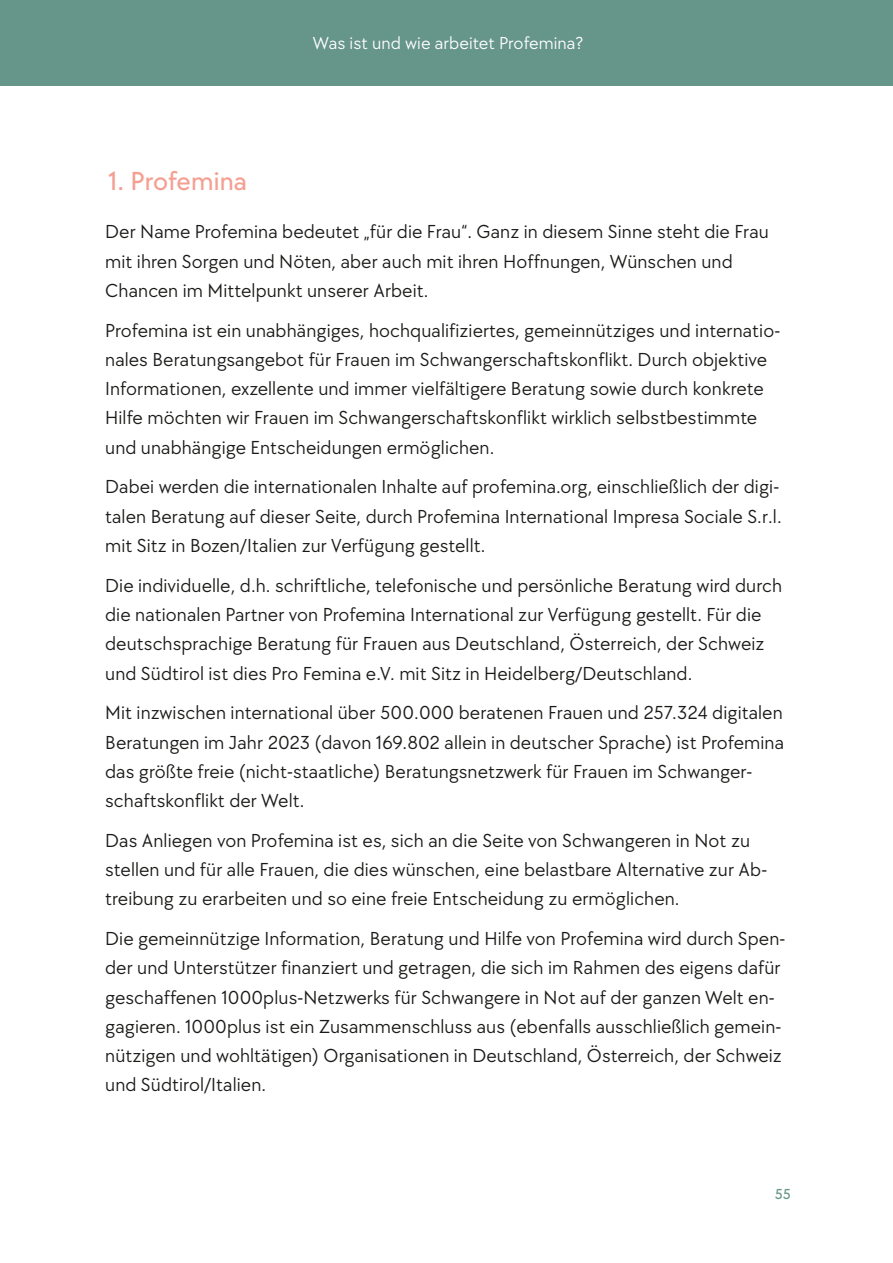
<style>
.page{position:relative;width:893px;height:1263px;background:#fff}
.page>*{position:absolute;margin:0;border:0;box-sizing:border-box;transform-origin:0 0}
.t1{font:500 27px "TT Chocolates";letter-spacing:.005em;color:#f49f92}
.t2{font:19.5px "TT Chocolates";letter-spacing:.005em;color:#1a1a18}
.t3{font:18px "TT Chocolates";letter-spacing:.005em;color:#fff}
.t4{font:500 15px "TT Chocolates";color:#669589}
</style>
<div class="page">
<div style="left:0;top:0;width:893px;height:86px;background:#669589"></div>
<p class="t1" style="left:108px;top:166px;width:140px">1. Profemina</p>
<p class="t3" style="left:312px;top:33px;width:273px">Was ist und wie arbeitet Profemina?</p>
<p class="t2" style="left:105px;top:221px;width:665px">Der Name Profemina bedeutet „für die Frau“. Ganz in diesem Sinne steht die Frau</p>
<p class="t2" style="left:105px;top:250px;width:629px">mit ihren Sorgen und Nöten, aber auch mit ihren Hoffnungen, Wünschen und</p>
<p class="t2" style="left:105px;top:279px;width:325px">Chancen im Mittelpunkt unserer Arbeit.</p>
<p class="t2" style="left:105px;top:319px;width:677px">Profemina ist ein unabhängiges, hochqualifiziertes, gemeinnütziges und internatio-</p>
<p class="t2" style="left:105px;top:348px;width:663px">nales Beratungsangebot für Frauen im Schwangerschaftskonflikt. Durch objektive</p>
<p class="t2" style="left:105px;top:378px;width:660px">Informationen, exzellente und immer vielfältigere Beratung sowie durch konkrete</p>
<p class="t2" style="left:105px;top:407px;width:654px">Hilfe möchten wir Frauen im Schwangerschaftskonflikt wirklich selbstbestimmte</p>
<p class="t2" style="left:105px;top:436px;width:391px">und unabhängige Entscheidungen ermöglichen.</p>
<p class="t2" style="left:105px;top:476px;width:675px">Dabei werden die internationalen Inhalte auf profemina.org, einschließlich der digi-</p>
<p class="t2" style="left:105px;top:505px;width:678px">talen Beratung auf dieser Seite, durch Profemina International Impresa Sociale S.r.l.</p>
<p class="t2" style="left:105px;top:534px;width:382px">mit Sitz in Bozen/Italien zur Verfügung gestellt.</p>
<p class="t2" style="left:105px;top:574px;width:678px">Die individuelle, d.h. schriftliche, telefonische und persönliche Beratung wird durch</p>
<p class="t2" style="left:105px;top:603px;width:658px">die nationalen Partner von Profemina International zur Verfügung gestellt. Für die</p>
<p class="t2" style="left:105px;top:633px;width:661px">deutschsprachige Beratung für Frauen aus Deutschland, Österreich, der Schweiz</p>
<p class="t2" style="left:105px;top:662px;width:589px">und Südtirol ist dies Pro Femina e.V. mit Sitz in Heidelberg/Deutschland.</p>
<p class="t2" style="left:105px;top:702px;width:679px">Mit inzwischen international über 500.000 beratenen Frauen und 257.324 digitalen</p>
<p class="t2" style="left:105px;top:731px;width:680px">Beratungen im Jahr 2023 (davon 169.802 allein in deutscher Sprache) ist Profemina</p>
<p class="t2" style="left:105px;top:760px;width:649px">das größte freie (nicht-staatliche) Beratungsnetzwerk für Frauen im Schwanger-</p>
<p class="t2" style="left:105px;top:789px;width:201px">schaftskonflikt der Welt.</p>
<p class="t2" style="left:105px;top:829px;width:646px">Das Anliegen von Profemina ist es, sich an die Seite von Schwangeren in Not zu</p>
<p class="t2" style="left:105px;top:858px;width:663px">stellen und für alle Frauen, die dies wünschen, eine belastbare Alternative zur Ab-</p>
<p class="t2" style="left:105px;top:888px;width:576px">treibung zu erarbeiten und so eine freie Entscheidung zu ermöglichen.</p>
<p class="t2" style="left:105px;top:927px;width:682px">Die gemeinnützige Information, Beratung und Hilfe von Profemina wird durch Spen-</p>
<p class="t2" style="left:105px;top:957px;width:677px">der und Unterstützer finanziert und getragen, die sich im Rahmen des eigens dafür</p>
<p class="t2" style="left:105px;top:986px;width:671px">geschaffenen 1000plus-Netzwerks für Schwangere in Not auf der ganzen Welt en-</p>
<p class="t2" style="left:105px;top:1015px;width:678px">gagieren. 1000plus ist ein Zusammenschluss aus (ebenfalls ausschließlich gemein-</p>
<p class="t2" style="left:105px;top:1044px;width:678px">nützigen und wohltätigen) Organisationen in Deutschland, Österreich, der Schweiz</p>
<p class="t2" style="left:105px;top:1074px;width:162px">und Südtirol/Italien.</p>
<p class="t4" style="left:775px;top:1186px;width:18px">55</p>
</div>
